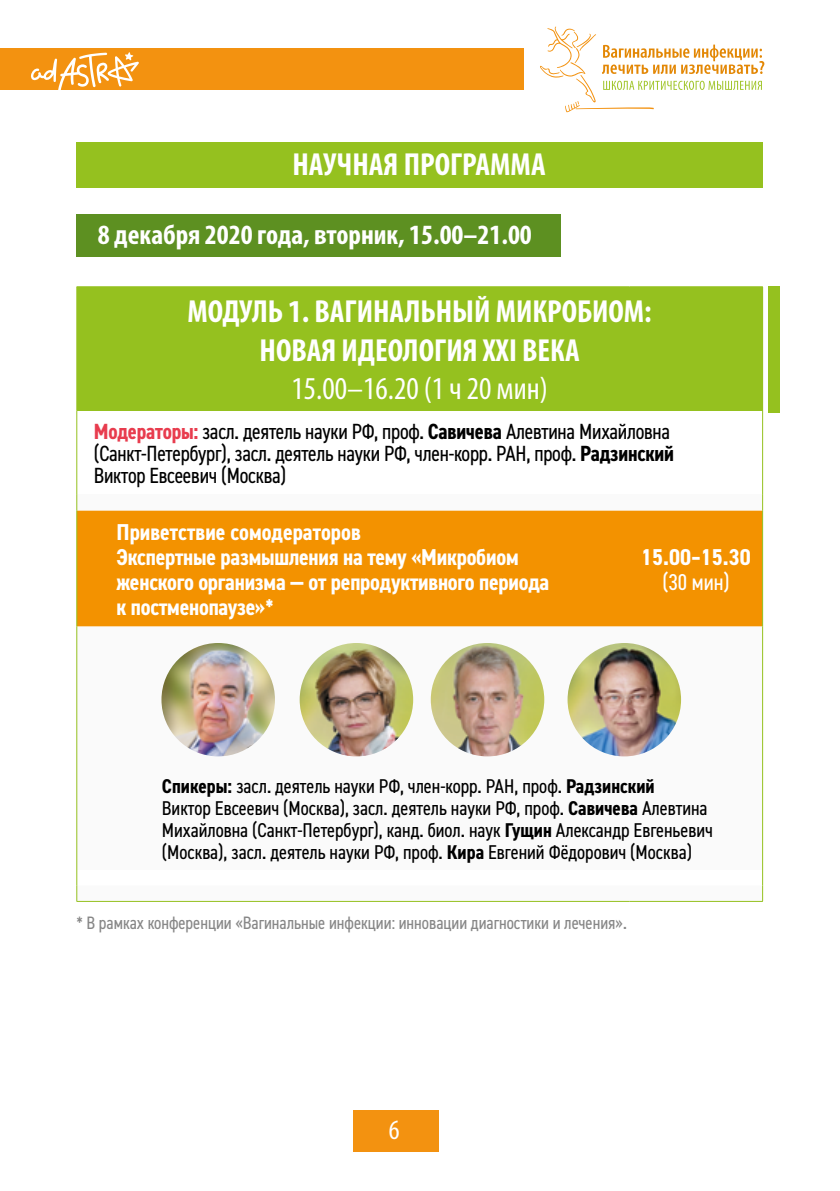
<style>
.page{position:relative;width:840px;height:1191px;background:#fff}
.page>*{position:absolute;margin:0;border:0;box-sizing:border-box;transform-origin:0 0}
.t1{font:700 condensed 32px/38.4px "Myriad Pro";color:#fff;text-align:center}
.t2{font:condensed 32px "Myriad Pro";color:#fff}
.t3{font:700 condensed 28px "Myriad Pro";color:#fff}
.t4{font:condensed 28px "Myriad Pro";color:#fff}
.t5{font:700 condensed 23px/25px "DIN2014";letter-spacing:-.01em;color:#fff}
.t6{font:condensed 23px "DIN2014";color:#fff}
.t7{font:condensed 22px/22px "DIN2014";letter-spacing:-.01em;color:#000}
.t8{font:condensed 20px/22px "DIN2014";color:#000}
.t9{font:condensed 18px "DIN2014";color:#878787}
.s1{font-weight:700;color:#e83c4e}
.s2{font-weight:700}
</style>
<div class="page">
<svg style="left:540px;top:27px;width:224px;height:85px"></svg>
<div style="left:0;top:48px;width:523px;height:42px;background:#f39210"></div>
<svg style="left:31px;top:52px;width:108px;height:38px"></svg>
<div style="left:353px;top:1109px;width:85px;height:42px;background:#f39210"></div>
<div style="left:76px;top:214px;width:484px;height:43px;background:#5d9021"></div>
<div style="left:77px;top:287px;width:685px;height:123px;background:#95c11f"></div>
<svg style="left:77px;top:494px;width:684px;height:407px"></svg>
<div style="left:77px;top:511px;width:684px;height:115px;background:#f39200"></div>
<hr style="left:76px;top:286px;width:553px;height:1px;background:#95c11f">
<hr style="left:76px;top:287px;width:1px;height:123px;background:#95c11f">
<hr style="left:629px;top:286px;width:133px;height:1px;background:#95c11f">
<hr style="left:76px;top:410px;width:1px;height:84px;background:#95c11f">
<hr style="left:761px;top:410px;width:1px;height:84px;background:#95c11f">
<svg style="left:76px;top:494px;width:1px;height:17px"></svg>
<hr style="left:76px;top:511px;width:1px;height:115px;background:#95c11f">
<hr style="left:761px;top:511px;width:1px;height:115px;background:#95c11f">
<hr style="left:76px;top:626px;width:1px;height:244px;background:#95c11f">
<hr style="left:761px;top:626px;width:1px;height:244px;background:#95c11f">
<svg style="left:76px;top:870px;width:1px;height:31px"></svg>
<hr style="left:76px;top:901px;width:553px;height:1px;background:#95c11f">
<hr style="left:629px;top:901px;width:133px;height:1px;background:#95c11f">
<div style="left:768px;top:286px;width:11px;height:126px;background:#95c11f"></div>
<img style="left:161px;top:643px;width:114px;height:113px;border-radius:57px">
<img style="left:430px;top:643px;width:114px;height:113px;border-radius:57px">
<img style="left:299px;top:643px;width:114px;height:113px;border-radius:57px">
<img style="left:567px;top:643px;width:113px;height:113px;border-radius:57px">
<div style="left:76px;top:143px;width:686px;height:45px;background:#95c11f"></div>
<h1 class="t1" style="left:292px;top:145px;width:254px">НАУЧНАЯ ПРОГРАММА</h1>
<h2 class="t3" style="left:98px;top:217px;width:435px">8 декабря 2020 года, вторник, 15.00–21.00</h2>
<h1 class="t1" style="left:187px;top:291px;width:465px">МОДУЛЬ 1. ВАГИНАЛЬНЫЙ МИКРОБИОМ:<br>НОВАЯ ИДЕОЛОГИЯ XXI ВЕКА</h1>
<h1 class="t2" style="left:291px;top:369px;width:257px">15.00–16.20 (1 ч 20 мин)</h1>
<p class="t7" style="left:94px;top:419px;width:581px"><span class="s1">Модераторы:</span> засл. деятель науки РФ, проф. <span class="s2">Савичева</span> Алевтина Михайловна (Санкт-Петербург), засл. деятель науки РФ, член-корр. РАН, проф. <span class="s2">Радзинский<br></span>Виктор Евсеевич (Москва)</p>
<p class="t5" style="left:116px;top:519px;width:434px">Приветствие сомодераторов<br>Экспертные размышления на тему «Микробиом женского организма — от репродуктивного периода к постменопаузе»*</p>
<p class="t5" style="left:640px;top:544px;width:111px">15.00–15.30</p>
<p class="t6" style="left:662px;top:567px;width:69px">(30 мин)</p>
<p class="t8" style="left:162px;top:774px;width:552px"><span class="s2">Спикеры:</span> засл. деятель науки РФ, член-корр. РАН, проф. <span class="s2">Радзинский<br></span>Виктор Евсеевич (Москва), засл. деятель науки РФ, проф. <span class="s2">Савичева</span> Алевтина Михайловна (Санкт-Петербург), канд. биол. наук <span class="s2">Гущин</span> Александр Евгеньевич (Москва), засл. деятель науки РФ, проф. <span class="s2">Кира</span> Евгений Фёдорович (Москва)</p>
<p class="t9" style="left:76px;top:910px;width:551px">* В рамках конференции «Вагинальные инфекции: инновации диагностики и лечения».</p>
<h2 class="t4" style="left:388px;top:1113px;width:12px">6</h2>
</div>
